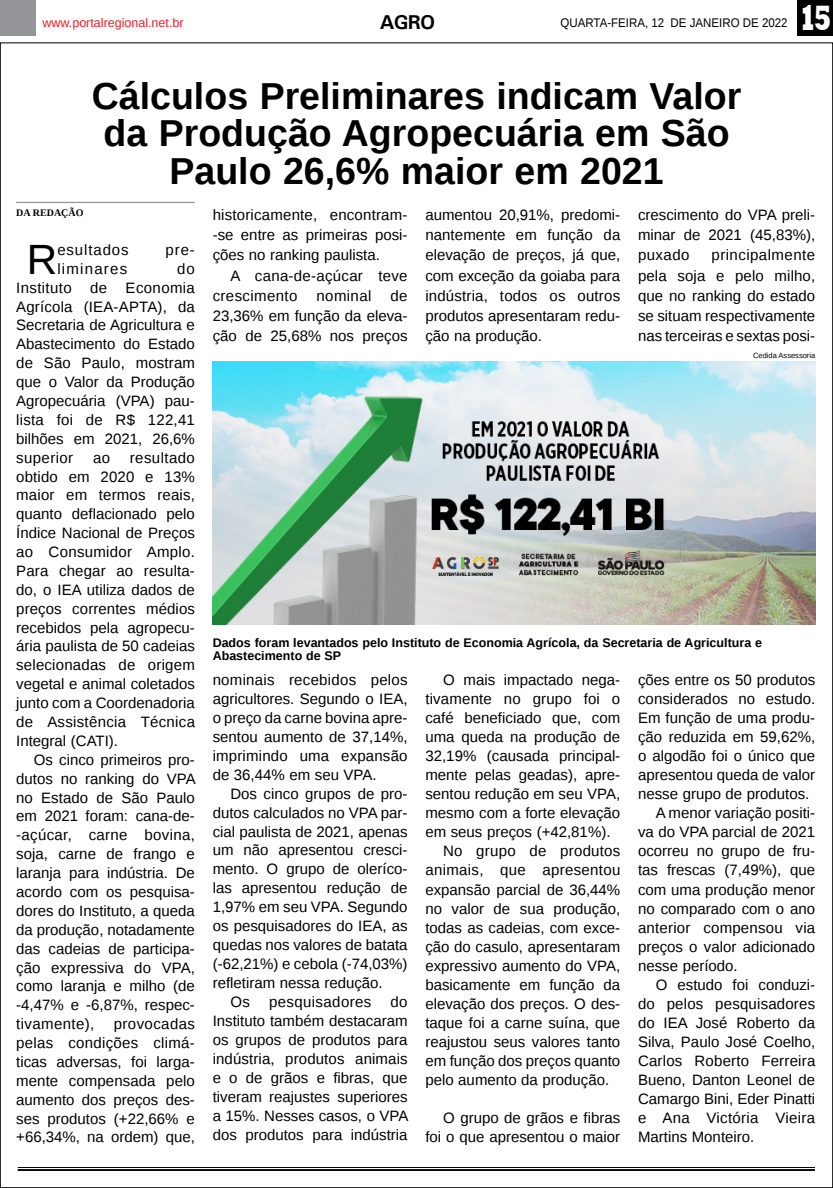
<style>
.page{position:relative;width:833px;height:1188px;background:#fff}
.page>*{position:absolute;margin:0;border:0;box-sizing:border-box;transform-origin:0 0}
.MATÉRIA{font:42.25px "Liberation Sans";color:#000}
.TÍTULO{font:700 37.5px/37.5px "Liberation Sans";color:#000;text-align:center}
.t1{font:800 36.12px "Rockwell";color:#fff;scale:.7 1}
.TITULO_PG{font:700 20px "Univers";color:#000}
.MATÉRIA-2{font:15px/19px "Liberation Sans";color:#000;text-align:justify}
.MATÉRIA-3{font:15px/20.1px "Liberation Sans";letter-spacing:.02em;color:#000}
.MATÉRIA-4{font:15px "Liberation Sans";letter-spacing:.025em;color:#000}
.MATÉRIA-5{font:15px "Liberation Sans";letter-spacing:.06em;color:#000}
.MATÉRIA-6{font:15px "Liberation Sans";letter-spacing:.08em;color:#000}
.LEGENDA{font:700 12.5px/13.8px "Liberation Sans";color:#000}
.DATA_PG{font:12.5px "Liberation Sans";color:#000;scale:.92 1}
.DATA_PG-2{font:12.5px "Liberation Sans";color:#ed1d24}
.CRÉDITO_NOME{font:700 10px "Liberation Serif";color:#000}
.CRÉDITO_FOTO{font:7.5px "Liberation Sans";color:#000}
</style>
<div class="page">
<div style="left:0;top:0;width:36px;height:35px;background:#939598"></div>
<div style="left:797px;top:0;width:36px;height:35px;background:#000"></div>
<hr style="left:18px;top:1166px;width:797px;height:1px;background:#000">
<hr style="left:18px;top:1168px;width:797px;height:2px;background:#000">
<img style="left:213px;top:361px;width:602px;height:263px">
<hr style="left:16px;top:202px;width:179px;height:1px;background:#939598">
<p class="DATA_PG-2" style="left:43px;top:15px;width:143px">www.portalregional.net.br</p>
<p class="TITULO_PG" style="left:380px;top:10px;width:57px">AGRO</p>
<p class="DATA_PG" style="left:560px;top:15px;width:248px">QUARTA-FEIRA, 12 DE JANEIRO DE 2022</p>
<p class="t1" style="left:799px;top:-3px;width:48px">15</p>
<p class="TÍTULO" style="left:92px;top:76px;width:651px">Cálculos Preliminares indicam Valor da Produção Agropecuária em São<br>Paulo 26,6% maior em 2021</p>
<p class="CRÉDITO_NOME" style="left:16px;top:206px;width:69px">DA REDAÇÃO</p>
<p class="MATÉRIA" style="left:27px;top:235px;width:32px">R</p>
<p class="MATÉRIA-5" style="left:57px;top:241px;width:73px">esultados</p>
<p class="MATÉRIA-2" style="left:166px;top:241px;width:31px">pre-</p>
<p class="MATÉRIA-2" style="left:16px;top:260px;width:180px;text-indent:161px">do Instituto de Economia Agrícola (IEA-APTA), da Secretaria de Agricultura e Abastecimento do Estado de São Paulo, mostram que o Valor da Produção Agropecuária (VPA) pau&shy;lista foi de R$ 122,41 bilhões em 2021, 26,6% superior</p>
<p class="MATÉRIA-6" style="left:57px;top:260px;width:71px">liminares</p>
<p class="MATÉRIA-2" style="left:16px;top:448px;width:180px;text-indent:114px">resultado obtido em 2020 e 13% maior em termos reais, quanto deflacionado pelo Índice Nacional de Preços ao Consumidor Amplo.<br>Para chegar ao resulta&shy;do, o IEA utiliza dados de preços correntes médios recebidos pela agropecu&shy;ária paulista de 50 cadeias selecionadas de origem vegetal e animal coletados junto com a Coordenadoria de Assistência Técnica Integral (CATI).</p>
<p class="MATÉRIA-2" style="left:16px;top:750px;width:181px;text-indent:18px">Os cinco primeiros pro&shy;dutos no ranking do VPA no Estado de São Paulo em 2021 foram: cana-de--açúcar, carne bovina, soja, carne de frango e laranja para indústria. De acordo com os pesquisa&shy;dores do Instituto, a queda da produção, notadamente das cadeias de participa&shy;ção expressiva do VPA, como laranja e milho (de -4,47% e -6,87%, respec&shy;tivamente),</p>
<p class="MATÉRIA-2" style="left:93px;top:448px;width:19px">ao</p>
<p class="MATÉRIA-2" style="left:16px;top:1014px;width:180px;text-indent:98px">provocadas pelas condições climá&shy;ticas adversas, foi larga&shy;mente compensada pelo aumento dos preços des&shy;ses produtos (+22,66% e +66,34%, na ordem) que,</p>
<p class="MATÉRIA-2" style="left:213px;top:205px;width:196px;line-height:20.1px">historicamente, encontram--se entre as primeiras posi&shy;ções no ranking paulista.</p>
<p class="MATÉRIA-3" style="left:213px;top:266px;width:196px;text-indent:18px">A cana-de-açúcar teve crescimento</p>
<p class="MATÉRIA-2" style="left:213px;top:286px;width:196px;line-height:20.1px;text-indent:178px">de 23,36% em função da eleva&shy;ção de 25,68% nos preços</p>
<p class="MATÉRIA-4" style="left:316px;top:287px;width:56px">nominal</p>
<p class="MATÉRIA-2" style="left:425px;top:205px;width:196px;line-height:20.1px">aumentou 20,91%, predomi&shy;nantemente em função da elevação de preços, já que, com exceção da goiaba para indústria, todos os outros produtos apresentaram redu&shy;ção na produção.</p>
<p class="MATÉRIA-2" style="left:638px;top:205px;width:179px;line-height:20.1px">crescimento do VPA preli&shy;minar de 2021 (45,83%), puxado</p>
<p class="MATÉRIA-2" style="left:638px;top:246px;width:179px;line-height:20.1px;text-indent:73px">principalmente pela soja e pelo milho, que no ranking do estado se situam respectivamente nas terceiras e sextas posi-</p>
<p class="CRÉDITO_FOTO" style="left:753px;top:351px;width:64px">Cedida Assessoria</p>
<p class="LEGENDA" style="left:213px;top:635px;width:551px">Dados foram levantados pelo Instituto de Economia Agrícola, da Secretaria de Agricultura e<br>Abastecimento de SP</p>
<p class="MATÉRIA-2" style="left:213px;top:670px;width:196px">nominais recebidos pelos agricultores. Segundo o IEA, o preço da carne bovina apre&shy;sentou aumento de 37,14%, imprimindo uma expansão de 36,44% em seu VPA.</p>
<p class="MATÉRIA-2" style="left:213px;top:784px;width:196px;text-indent:18px">Dos cinco grupos de pro&shy;dutos calculados no VPA par&shy;cial paulista de 2021, apenas um não apresentou cresci&shy;mento. O grupo de oleríco&shy;las apresentou redução de 1,97% em seu VPA. Segundo os pesquisadores do IEA, as quedas nos valores de batata (-62,21%) e cebola (-74,03%) refletiram nessa redução.</p>
<p class="MATÉRIA-2" style="left:230px;top:992px;width:21px">Os</p>
<p class="MATÉRIA-4" style="left:269px;top:993px;width:104px">pesquisadores</p>
<p class="MATÉRIA-2" style="left:213px;top:992px;width:197px;text-indent:178px">do Instituto também destacaram os grupos de produtos para indústria, produtos animais e o de grãos e fibras, que tiveram reajustes superiores a 15%. Nesses casos, o VPA dos produtos para indústria</p>
<p class="MATÉRIA-2" style="left:425px;top:670px;width:196px;text-indent:18px">O mais impactado nega&shy;tivamente no grupo foi o café beneficiado que, com uma queda na produção de 32,19% (causada principal&shy;mente pelas geadas), apre&shy;sentou redução em seu VPA, mesmo com a forte elevação em seus preços (+42,81%).</p>
<p class="MATÉRIA-2" style="left:425px;top:842px;width:196px;text-indent:18px">No grupo de produtos animais, que apresentou expansão parcial de 36,44% no valor de sua produção, todas as cadeias, com exce&shy;ção do casulo, apresentaram expressivo aumento do VPA, basicamente em função da elevação dos preços. O des&shy;taque foi a carne suína, que reajustou seus valores tanto em função dos preços quanto pelo aumento da produção.</p>
<p class="MATÉRIA-2" style="left:425px;top:1108px;width:196px;text-align:right">O grupo de grãos e fibras foi o que apresentou o maior</p>
<p class="MATÉRIA-2" style="left:638px;top:670px;width:179px">ções entre os 50 produtos considerados no estudo.<br>Em função de uma produ&shy;ção reduzida em 59,62%, o algodão foi o único que apresentou queda de valor nesse grupo de produtos.</p>
<p class="MATÉRIA-2" style="left:638px;top:804px;width:179px;text-indent:18px">A menor variação positi&shy;va do VPA parcial de 2021 ocorreu no grupo de fru&shy;tas frescas (7,49%), que com uma produção menor no comparado com o ano anterior compensou via preços o valor adicionado nesse período.</p>
<p class="MATÉRIA-2" style="left:638px;top:975px;width:179px;text-indent:18px">O estudo foi conduzi&shy;do pelos pesquisadores do IEA José Roberto da Silva, Paulo José Coelho, Carlos Roberto Ferreira Bueno, Danton Leonel de Camargo Bini, Eder Pinatti e Ana Victória Vieira Martins Monteiro.</p>
</div>
